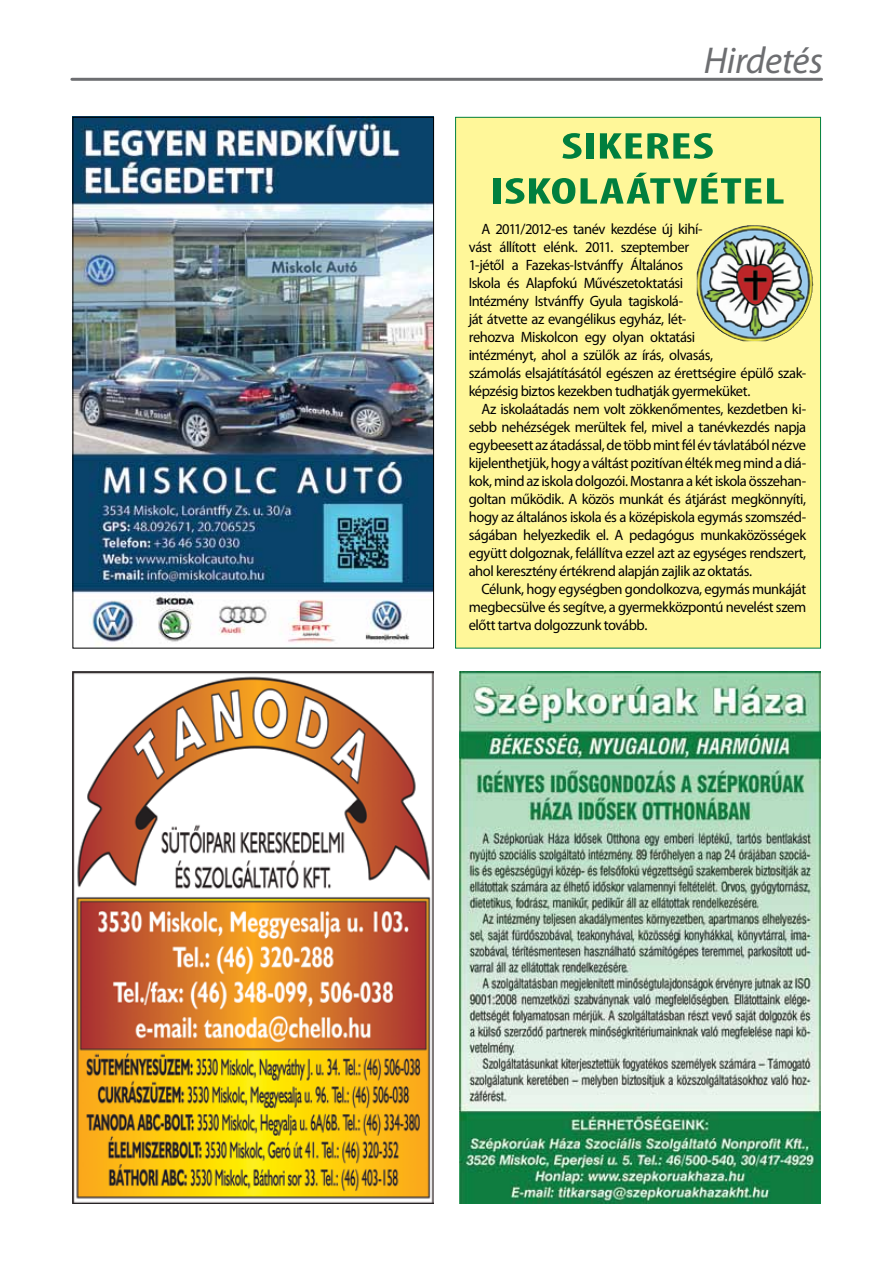
<style>
.page{position:relative;width:893px;height:1263px;background:#fff}
.page>*{position:absolute;margin:0;border:0;box-sizing:border-box;transform-origin:0 0}
.t1{font:700 condensed 37.5px/45px "Myriad Pro";letter-spacing:.01em;color:#007f3e;text-align:center;scale:1.45 1}
.t2{font:italic 37.5px "Myriad Pro";letter-spacing:-.015em;color:#6d6e71}
.t3{font:15px/18px "Myriad Pro";letter-spacing:-.03em;color:#000;text-align:justify}
</style>
<div class="page">
<img style="left:72px;top:672px;width:362px;height:531px">
<img style="left:459px;top:672px;width:362px;height:531px">
<img style="left:74px;top:119px;width:358px;height:524px">
<div style="left:456px;top:117px;width:364px;height:531px;background:#fff799"></div>
<img style="left:697px;top:225px;width:106px;height:116px">
<hr style="left:72px;top:78px;width:749px;height:3px;background:#6d6e71">
<h1 class="t2" style="left:704px;top:38px;width:121px">Hirdetés</h1>
<h1 class="t1" style="left:490px;top:123px;width:204px">SIKERES<br>ISKOLAÁTVÉTEL</h1>
<p class="t3" style="left:469px;top:220px;width:339px;text-align:left;text-indent:13px">A 2011/2012-es tanév kezdése új kihí-<br>vást állított elénk. 2011. szeptember<br>1-jétől a Fazekas-Istvánffy Általános<br>Iskola és Alapfokú Művészetoktatási<br>Intézmény Istvánffy Gyula tagiskolá-<br>ját átvette az evangélikus egyház, lét-<br>rehozva Miskolcon egy olyan oktatási<br>intézményt, ahol a szülők az írás, olvasás,<br>számolás elsajátításától egészen az érettségire épülő szak&shy;képzésig biztos kezekben tudhatják gyermeküket.</p>
<p class="t3" style="left:469px;top:400px;width:339px;text-indent:13px">Az iskolaátadás nem volt zökkenőmentes, kezdetben ki&shy;sebb nehézségek merültek fel, mivel a tanévkezdés napja egybeesett az átadással, de több mint fél év távlatából nézve kijelenthetjük, hogy a váltást pozitívan élték meg mind a diá&shy;kok, mind az iskola dolgozói. Mostanra a két iskola összehan&shy;goltan működik. A közös munkát és átjárást megkönnyíti, hogy az általános iskola és a középiskola egymás szomszéd&shy;ságában helyezkedik el. A pedagógus munkaközösségek együtt dolgoznak, felállítva ezzel azt az egységes rendszert, ahol keresztény értékrend alapján zajlik az oktatás.</p>
<p class="t3" style="left:469px;top:580px;width:339px;text-indent:13px">Célunk, hogy egységben gondolkozva, egymás munkáját megbecsülve és segítve, a gyermekközpontú nevelést szem előtt tartva dolgozzunk tovább.</p>
</div>
